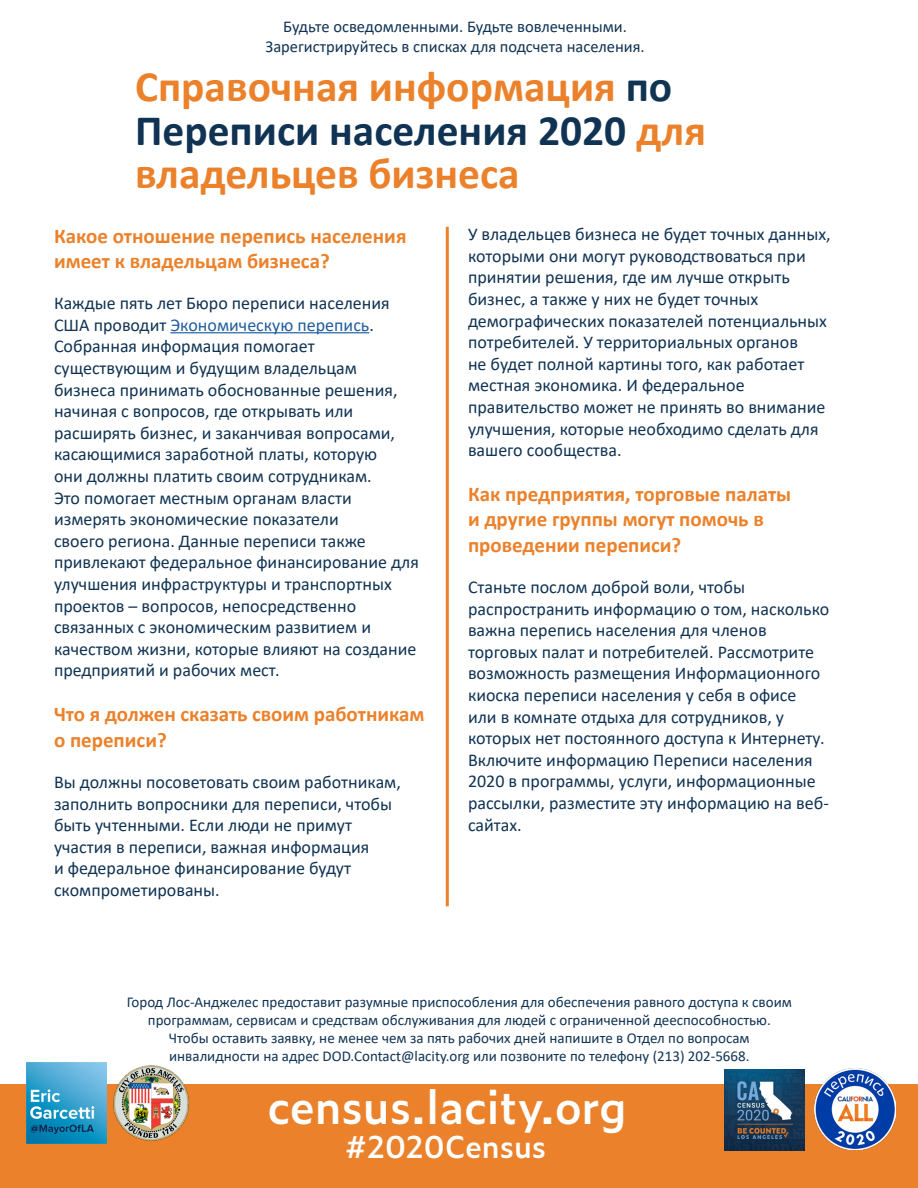
<style>
.page{position:relative;width:918px;height:1188px;background:#fff}
.page>*{position:absolute;margin:0;border:0;box-sizing:border-box;transform-origin:0 0}
.t1{font:600 45px "Zeitung Pro";color:#fff}
.t2{font:700 43.5px/43.5px "Calibri";color:#eb812a}
.t3{font:600 30px "Zeitung Pro";color:#fff}
.t4{font:700 21px/25.2px "Calibri";color:#eb812a}
.t5{font:18px/21.6px "Calibri";color:#103353}
.t6{font:16.5px/19.8px "Calibri";color:#103353;text-align:center}
.t7{font:15px/18px "Calibri";color:#103353;text-align:center}
.s1{color:#103353}
.s2{color:#215e9e}
</style>
<div class="page">
<div style="left:0;top:1084px;width:918px;height:104px;background:#eb812a"></div>
<hr style="left:446px;top:227px;width:3px;height:679px;background:#eb812a">
<hr style="left:170px;top:332px;width:199px;height:1px;background:#215e9e">
<img style="left:26px;top:1062px;width:81px;height:81px">
<img style="left:113px;top:1065px;width:76px;height:76px">
<img style="left:725px;top:1070px;width:80px;height:80px">
<img style="left:814px;top:1069px;width:81px;height:81px">
<p class="t6" style="left:266px;top:16px;width:381px">Будьте осведомленными. Будьте вовлеченными.<br>Зарегистрируйтесь в списках для подсчета населения.</p>
<h2 class="t2" style="left:135px;top:64px;width:572px">Справочная информация <span class="s1">по<br>Переписи населения 2020</span> для владельцев бизнеса</h2>
<p class="t4" style="left:54px;top:223px;width:354px">Какое отношение перепись населения имеет к владельцам бизнеса?</p>
<p class="t5" style="left:54px;top:292px;width:366px">Каждые пять лет Бюро переписи населения США проводит <span class="s2">Экономическую перепись</span>.<br>Собранная информация помогает существующим и будущим владельцам бизнеса принимать обоснованные решения, начиная с вопросов, где открывать или расширять бизнес, и заканчивая вопросами, касающимися заработной платы, которую<br>они должны платить своим сотрудникам.<br>Это помогает местным органам власти измерять экономические показатели<br>своего региона. Данные переписи также привлекают федеральное финансирование для улучшения инфраструктуры и транспортных проектов – вопросов, непосредственно связанных с экономическим развитием и качеством жизни, которые влияют на создание предприятий и рабочих мест.</p>
<p class="t4" style="left:54px;top:702px;width:372px">Что я должен сказать своим работникам о переписи?</p>
<p class="t5" style="left:54px;top:771px;width:348px">Вы должны посоветовать своим работникам, заполнить вопросники для переписи, чтобы быть учтенными. Если люди не примут участия в переписи, важная информация<br>и федеральное финансирование будут скомпрометированы.</p>
<p class="t5" style="left:468px;top:223px;width:364px">У владельцев бизнеса не будет точных данных, которыми они могут руководствоваться при принятии решения, где им лучше открыть бизнес, а также у них не будет точных демографических показателей потенциальных потребителей. У территориальных органов<br>не будет полной картины того, как работает местная экономика. И федеральное правительство может не принять во внимание улучшения, которые необходимо сделать для вашего сообщества.</p>
<p class="t4" style="left:468px;top:481px;width:325px">Как предприятия, торговые палаты и другие группы могут помочь в проведении переписи?</p>
<p class="t5" style="left:468px;top:576px;width:363px">Станьте послом доброй воли, чтобы распространить информацию о том, насколько важна перепись населения для членов торговых палат и потребителей. Рассмотрите возможность размещения Информационного киоска переписи населения у себя в офисе или в комнате отдыха для сотрудников, у которых нет постоянного доступа к Интернету.<br>Включите информацию Переписи населения 2020 в программы, услуги, информационные рассылки, разместите эту информацию на веб&shy;сайтах.</p>
<p class="t7" style="left:127px;top:993px;width:667px">Город Лос-Анджелес предоставит разумные приспособления для обеспечения равного доступа к своим программам, сервисам и средствам обслуживания для людей с ограниченной дееспособностью.<br>Чтобы оставить заявку, не менее чем за пять рабочих дней напишите в Отдел по вопросам инвалидности на адрес DOD.Contact@lacity.org или позвоните по телефону (213) 202-5668.</p>
<h1 class="t1" style="left:268px;top:1073px;width:360px">census.lacity.org</h1>
<h3 class="t3" style="left:345px;top:1124px;width:202px">#2020Census</h3>
</div>
